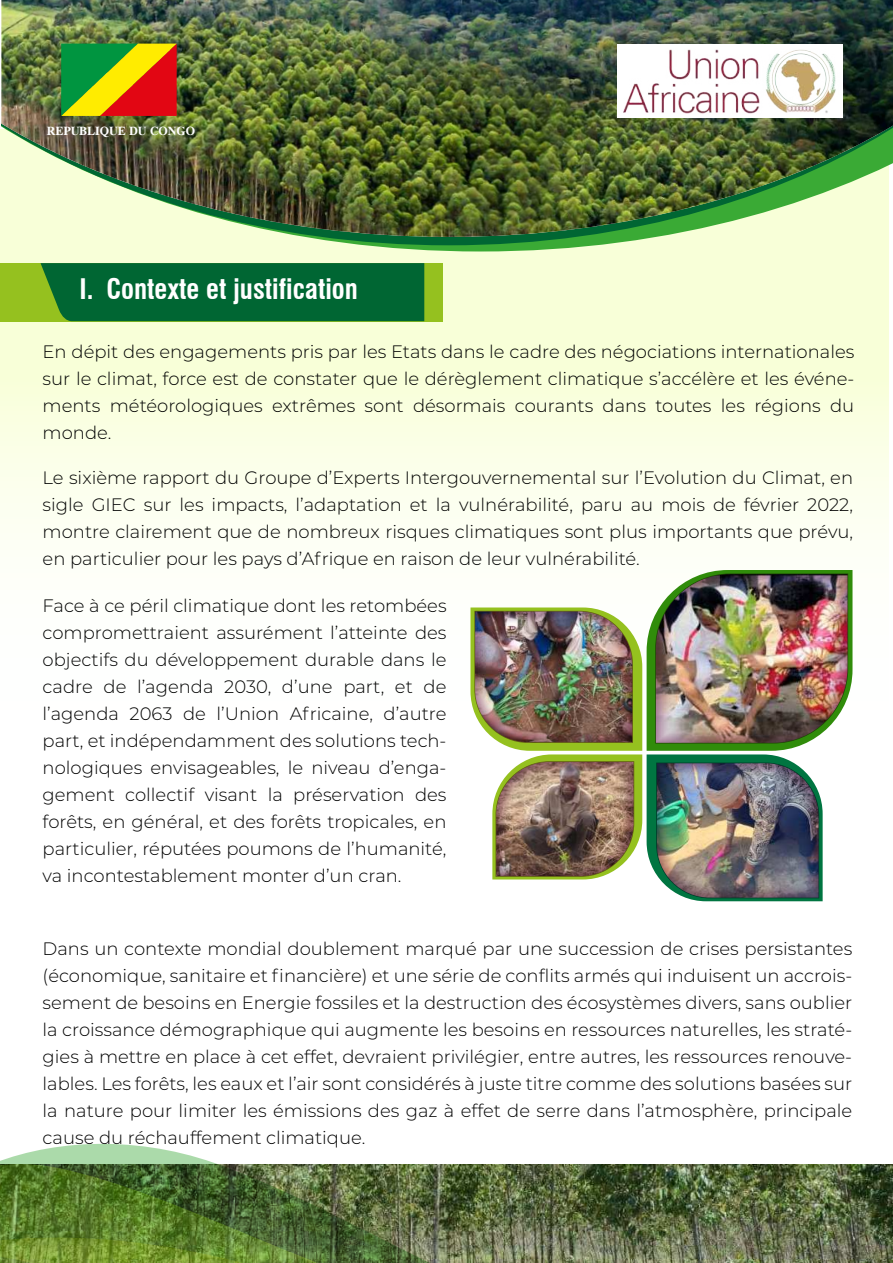
<style>
.page{position:relative;width:893px;height:1263px;background:#fff}
.page>*{position:absolute;margin:0;border:0;box-sizing:border-box;transform-origin:0 0}
.t1{font:700 condensed 27.6px "Swiss 721 BT";color:#fff}
.t2{font:300 18px/27px "Montserrat";color:#000;text-align:justify}
.t3{font:700 12px "CG Times";color:#fff}
</style>
<div class="page">
<svg style="left:0;top:130px;width:889px;height:548px"></svg>
<img style="left:477px;top:1164px;width:416px;height:99px">
<svg style="left:0;top:1144px;width:217px;height:20px;fill:#abdaaa"></svg>
<img style="left:0;top:1164px;width:477px;height:68px">
<img style="left:0;top:1232px;width:477px;height:31px">
<div style="left:0;top:263px;width:442px;height:58px;background:#95c11f"></div>
<div style="left:41px;top:263px;width:383px;height:58px;background:#063"></div>
<img style="left:470px;top:570px;width:382px;height:331px">
<svg style="left:1px;top:245px;width:888px;height:6px;background:#d4eeb9"></svg>
<svg style="left:1px;top:237px;width:888px;height:8px;background:#add5a1"></svg>
<img style="left:1px;top:0;width:892px;height:237px">
<svg style="left:61px;top:44px;width:116px;height:72px;background:#9f821b"></svg>
<div style="left:618px;top:44px;width:225px;height:74px;background:#fff"></div>
<img style="left:623px;top:49px;width:213px;height:65px">
<p class="t3" style="left:47px;top:127px;width:150px">REPUBLIQUE DU CONGO</p>
<h1 class="t1" style="left:79px;top:278px;width:280px">I. Contexte et justification</h1>
<p class="t2" style="left:43px;top:340px;width:813px">En dépit des engagements pris par les Etats dans le cadre des négociations internationales sur le climat, force est de constater que le dérèglement climatique s’accélère et les événe&shy;ments météorologiques extrêmes sont désormais courants dans toutes les régions du monde.</p>
<p class="t2" style="left:43px;top:466px;width:812px">Le sixième rapport du Groupe d’Experts Intergouvernemental sur l’Evolution du Climat, en sigle GIEC sur les impacts, l’adaptation et la vulnérabilité, paru au mois de février 2022, montre clairement que de nombreux risques climatiques sont plus importants que prévu, en particulier pour les pays d’Afrique en raison de leur vulnérabilité.</p>
<p class="t2" style="left:43px;top:593px;width:405px">Face à ce péril climatique dont les retombées compromettraient assurément l’atteinte des objectifs du développement durable dans le cadre de l’agenda 2030, d’une part, et de l’agenda 2063 de l’Union Africaine, d’autre part, et indépendamment des solutions tech&shy;nologiques envisageables, le niveau d’enga&shy;gement collectif visant la préservation des forêts, en général, et des forêts tropicales, en particulier, réputées poumons de l’humanité, va incontestablement monter d’un cran.</p>
<p class="t2" style="left:43px;top:936px;width:811px">Dans un contexte mondial doublement marqué par une succession de crises persistantes (économique, sanitaire et financière) et une série de conflits armés qui induisent un accrois&shy;sement de besoins en Energie fossiles et la destruction des écosystèmes divers, sans oublier la croissance démographique qui augmente les besoins en ressources naturelles, les straté&shy;gies à mettre en place à cet effet, devraient privilégier, entre autres, les ressources renouve&shy;lables. Les forêts, les eaux et l’air sont considérés à juste titre comme des solutions basées sur la nature pour limiter les émissions des gaz à effet de serre dans l’atmosphère, principale cause du réchauffement climatique.</p>
</div>
